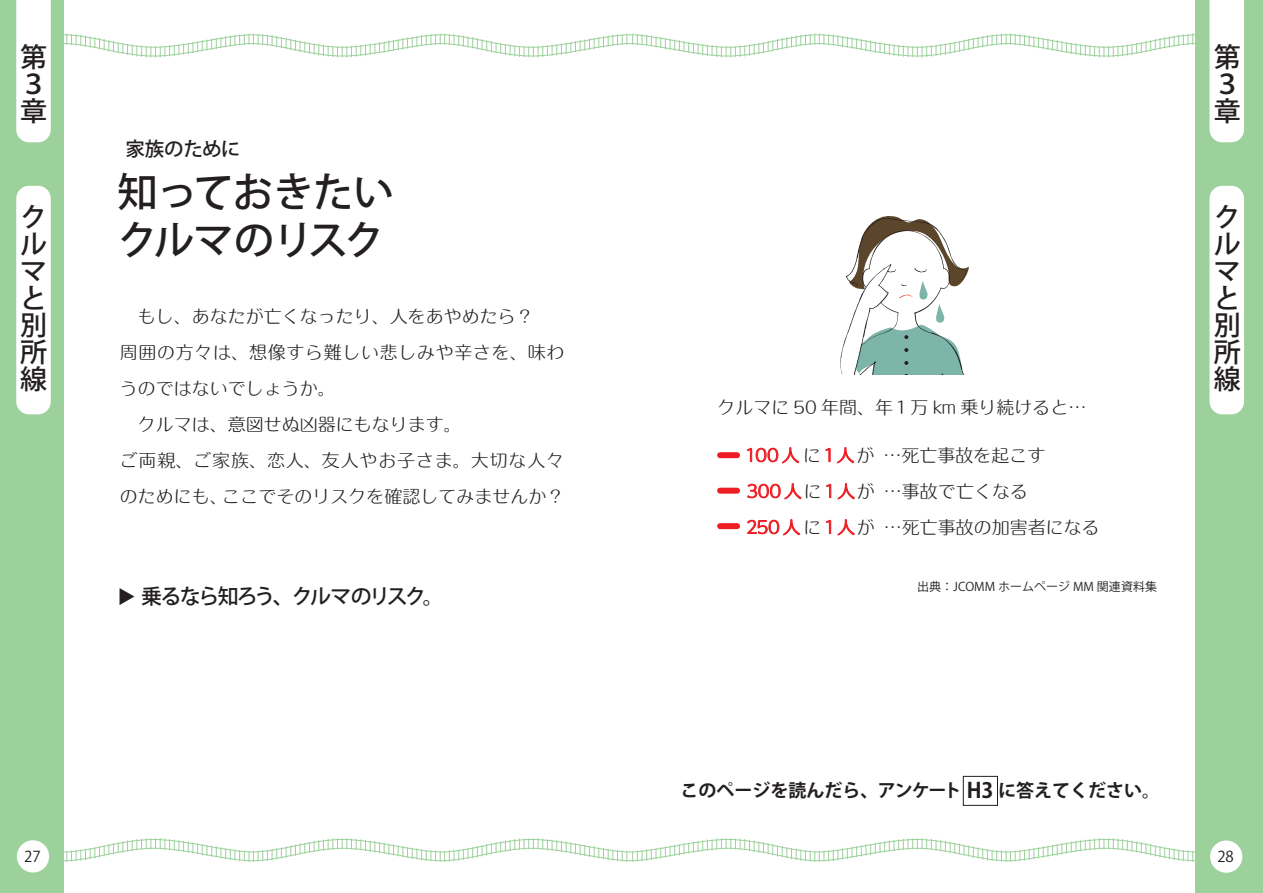
<style>
.page{position:relative;width:1263px;height:893px;background:#fff}
.page>*{position:absolute;margin:0;border:0;box-sizing:border-box;transform-origin:0 0}
.t1{font:500 40.5px/48px "Koz Go Pr 6 N";letter-spacing:-.025em;color:#231f20}
.t2{font:500 27px/27px "Koz Go Pr 6 N";color:#231f20}
.t3{font:500 21px "Koz Go Pr 6 N";letter-spacing:-.1em;color:#231f20}
.t4{font:500 19.5px "Koz Go Pr 6 N";letter-spacing:-.02em;color:#231f20}
.t5{font:18px/36px "Seibi Ai M";color:#231f20}
.t6{font:700 18px "Koz Go Pr 6 N";color:#231f20}
.t7{font:15px "Koz Go Pr 6 N";color:#231f20}
.t8{font:12px "Koz Go Pr 6 N";color:#231f20}
.s1{color:#ee1d23}
.s2{font-size:21px}
</style>
<div class="page">
<div style="left:1195px;top:0;width:68px;height:893px;background:#9cd19c"></div>
<div style="left:0;top:0;width:64px;height:893px;background:#9cd19c"></div>
<div style="left:1209px;top:186px;width:35px;height:228px;background:#fff;border-radius:13px"></div>
<div style="left:16px;top:186px;width:35px;height:228px;background:#fff;border-radius:13px"></div>
<div style="left:16px;top:0;width:35px;height:142px;background:#fff"></div>
<div style="left:1209px;top:0;width:35px;height:142px;background:#fff"></div>
<svg style="left:64px;top:34px;width:1131px;height:23px"></svg>
<svg style="left:64px;top:838px;width:1131px;height:24px"></svg>
<div style="left:17px;top:840px;width:32px;height:32px;background:#fff;border-radius:50%"></div>
<div style="left:1210px;top:840px;width:32px;height:33px;background:#fff;border-radius:50%"></div>
<svg style="left:747px;top:447px;width:53px;height:17px"></svg>
<svg style="left:825px;top:216px;width:144px;height:248px"></svg>
<svg style="left:826px;top:484px;width:5px;height:14px"></svg>
<svg style="left:837px;top:483px;width:18px;height:17px"></svg>
<svg style="left:747px;top:483px;width:55px;height:53px"></svg>
<svg style="left:826px;top:520px;width:5px;height:14px"></svg>
<svg style="left:837px;top:519px;width:18px;height:17px"></svg>
<div style="left:720px;top:452px;width:17px;height:6px;background:#ee1d23"></div>
<div style="left:720px;top:488px;width:17px;height:6px;background:#ee1d23"></div>
<div style="left:720px;top:523px;width:17px;height:6px;background:#ee1d23"></div>
<div style="left:963px;top:776px;width:35px;height:30px;border:1px solid #231f20"></div>
<p class="t2" style="left:20px;top:44px;width:28px">第<br>３章</p>
<p class="t2" style="left:1214px;top:44px;width:28px">第<br>３章</p>
<p class="t4" style="left:125px;top:138px;width:116px">家族のために</p>
<p class="t1" style="left:118px;top:169px;width:278px">知っておきたいクルマのリスク</p>
<p class="t2" style="left:20px;top:204px;width:28px">クルマと別所線</p>
<p class="t2" style="left:1214px;top:204px;width:28px">クルマと別所線</p>
<p class="t5" style="left:120px;top:299px;width:446px">　もし、あなたが亡くなったり、人をあやめたら？<br>周囲の方々は、想像すら難しい悲しみや辛さを、味わうのではないでしょうか。<br>　クルマは、意図せぬ凶器にもなります。<br>ご両親、ご家族、恋人、友人やお子さま。大切な人々のためにも、ここでそのリスクを確認してみませんか？</p>
<p class="t5" style="left:717px;top:389px;width:371px">クルマに 50 年間、年 1 万 km 乗り続けると…</p>
<p class="t5" style="left:747px;top:437px;width:354px"><span class="s1">100人</span>に <span class="s1">1人</span>が …死亡事故を起こす<br><span class="s1">300人</span>に <span class="s1">1人</span>が …事故で亡くなる<br><span class="s1">250人</span>に <span class="s1">1人</span>が …死亡事故の加害者になる</p>
<p class="t3" style="left:141px;top:584px;width:304px">乗るなら知ろう、クルマのリスク。</p>
<p class="t8" style="left:917px;top:580px;width:241px">出典：JCOMM ホームページ MM 関連資料集</p>
<p class="t6" style="left:680px;top:780px;width:481px">このページを読んだら、アンケート <span class="s2">H3</span> に答えてください。</p>
<p class="t7" style="left:24px;top:848px;width:18px">27</p>
<p class="t7" style="left:1217px;top:848px;width:18px">28</p>
</div>
